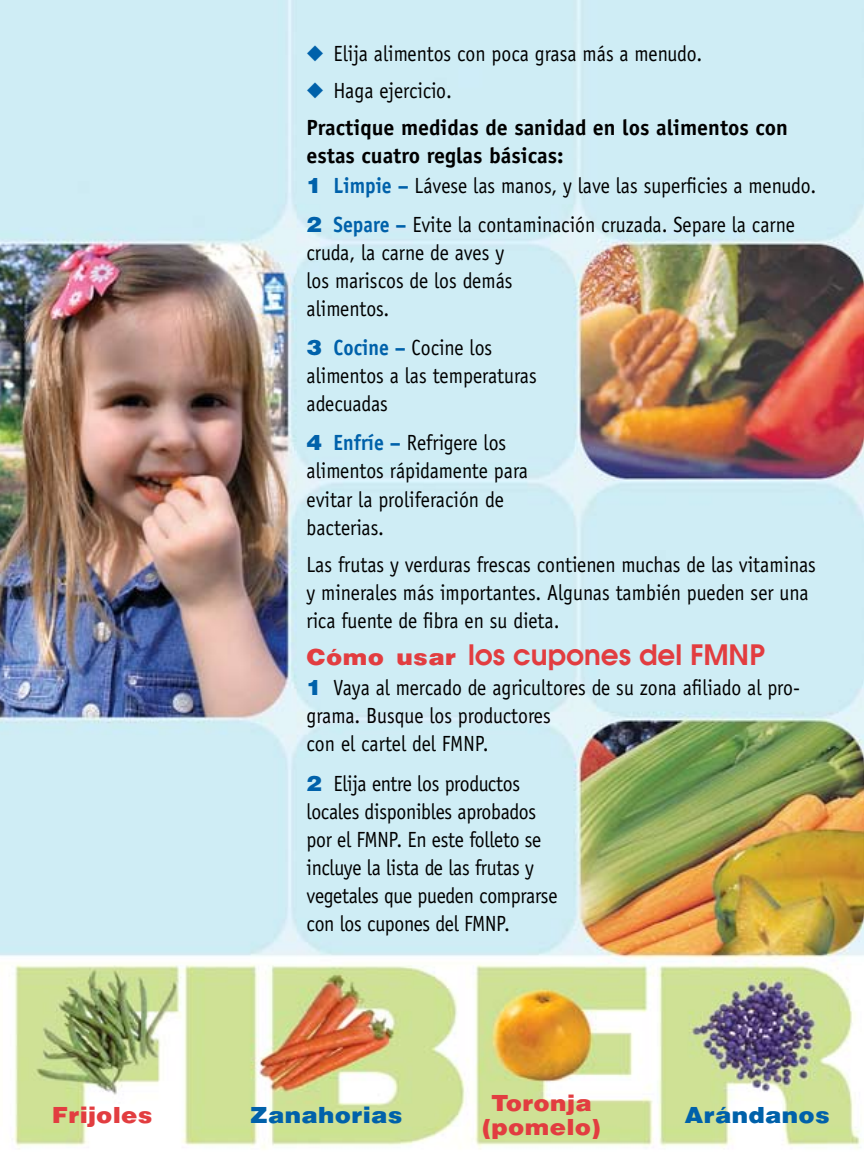
<style>
.page{position:relative;width:864px;height:1152px;background:#fff}
.page>*{position:absolute;margin:0;border:0;box-sizing:border-box;transform-origin:0 0}
.t1{font:600 28px "Avant Garde";color:#e23d40}
.t2{font:900 24px/24px "Arena";color:#e23d40;text-align:center;scale:1.1 1}
.t3{font:900 24px "Arena";color:#0061aa;scale:1.1 1}
.t4{font:22px/28px "Officina Sans";color:#000;scale:.9 1}
.t5{font:700 22px/37px "Officina Sans";color:#000}
.s1{color:#0061aa}
.s2{font-weight:400}
.s3{font-weight:700}
.s4{font-family:"Arena";font-weight:900;font-size:23px;color:#0061aa}
.s5{font-weight:700;color:#0061aa}
.s6{font-family:"Arena";font-weight:900;font-size:24px}
</style>
<div class="page">
<img style="left:0;top:0;width:864px;height:1149px">
<p class="t4" style="left:307px;top:40px;width:441px"><span class="s1">◆</span> Elija alimentos con poca grasa más a menudo.</p>
<p class="t5" style="left:307px;top:72px;width:483px"><span class="s1">◆</span> <span class="s2">Haga ejercicio.<br></span>Practique medidas de sanidad en los alimentos con</p>
<p class="t4" style="left:307px;top:141px;width:568px;line-height:30px"><span class="s3">estas cuatro reglas básicas:<br></span><span class="s4">1</span> <span class="s5">Limpie –</span> Lávese las manos, y lave las superficies a menudo.</p>
<p class="t4" style="left:307px;top:211px;width:544px"><span class="s4">2</span> <span class="s5">Separe –</span> Evite la contaminación cruzada. Separe la carne cruda, la carne de aves y<br>los mariscos de los demás<br>alimentos.</p>
<p class="t4" style="left:307px;top:334px;width:257px"><span class="s4">3</span> <span class="s5">Cocine –</span> Cocine los alimentos a las temperaturas adecuadas</p>
<p class="t4" style="left:307px;top:429px;width:248px"><span class="s4">4</span> <span class="s5">Enfríe –</span> Refrigere los alimentos rápidamente para evitar la proliferación de bacterias.</p>
<p class="t4" style="left:307px;top:550px;width:568px">Las frutas y verduras frescas contienen muchas de las vitaminas y minerales más importantes. Algunas también pueden ser una rica fuente de fibra en su dieta.</p>
<p class="t1" style="left:307px;top:637px;width:460px"><span class="s6">Cómo usar</span> los cupones del FMNP</p>
<p class="t4" style="left:307px;top:674px;width:550px"><span class="s4">1</span> Vaya al mercado de agricultores de su zona afiliado al pro&shy;grama. Busque los productores<br>con el cartel del FMNP.</p>
<p class="t4" style="left:307px;top:769px;width:280px"><span class="s4">2</span> Elija entre los productos locales disponibles aprobados por el FMNP. En este folleto se incluye la lista de las frutas y vegetales que pueden comprarse con los cupones del FMNP.</p>
<p class="t2" style="left:52px;top:1104px;width:94px">Frijoles</p>
<p class="t3" style="left:250px;top:1103px;width:141px">Zanahorias</p>
<p class="t2" style="left:482px;top:1092px;width:110px">Toronja (pomelo)</p>
<p class="t3" style="left:684px;top:1103px;width:134px">Arándanos</p>
</div>
